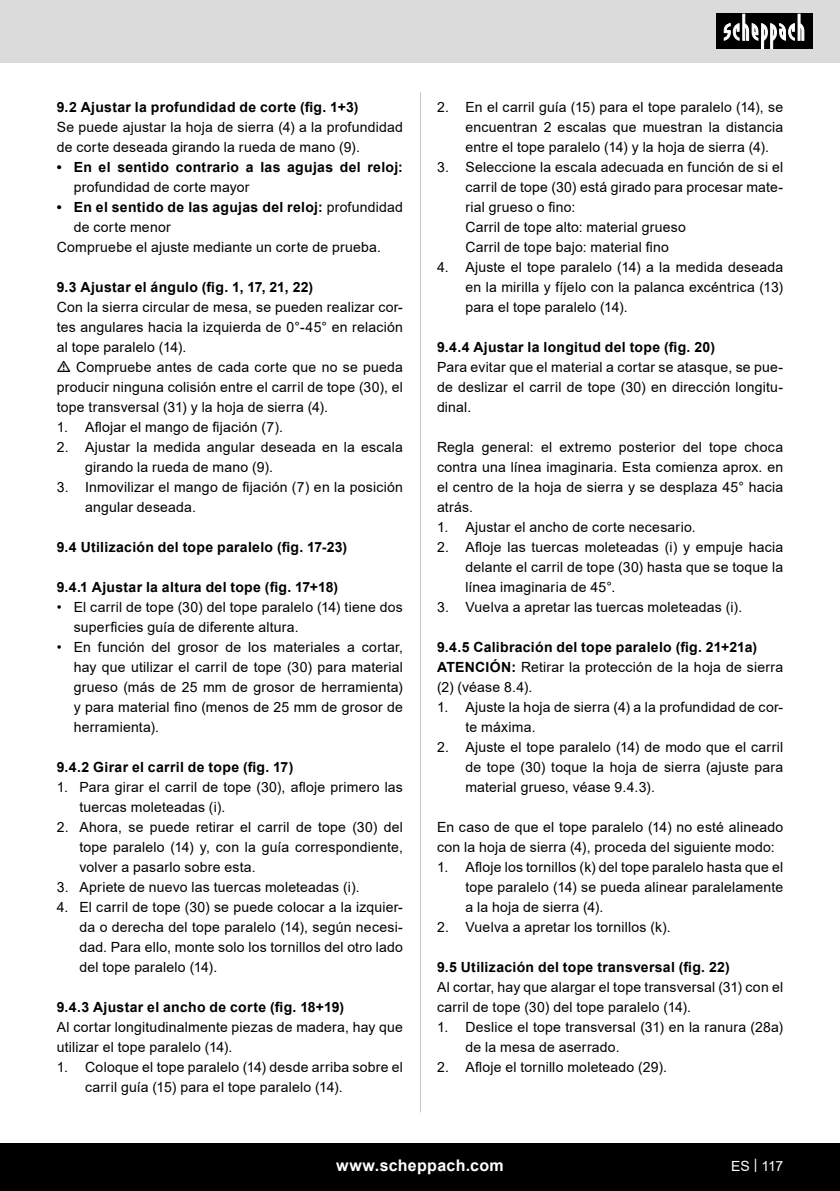
<style>
.page{position:relative;width:840px;height:1191px;background:#fff}
.page>*{position:absolute;margin:0;border:0;box-sizing:border-box;transform-origin:0 0}
.t1{font:700 16px "Arial";letter-spacing:.02em;color:#fff}
.t2{font:14px/20px "Arial";letter-spacing:.015em;color:#000;text-align:justify}
.t3{font:700 14px/20px "Arial";letter-spacing:.02em;color:#000}
.t4{font:14px "Arial";color:#fff}
.s1{font-weight:400}
.s2{font-weight:700}
</style>
<div class="page">
<div style="left:0;top:0;width:839px;height:63px;background:#dbdbdb"></div>
<div style="left:0;top:1143px;width:839px;height:48px;background:#000"></div>
<div style="left:716px;top:14px;width:96px;height:35px;background:#000"></div>
<svg style="left:723px;top:14px;width:81px;height:35px"></svg>
<hr style="left:420px;top:92px;width:1px;height:1020px;background:#c7c7c7">
<p class="t3" style="left:57px;top:97px;width:303px">9.2 Ajustar la profundidad de corte (fig. 1+3)</p>
<p class="t2" style="left:57px;top:117px;width:347px">Se puede ajustar la hoja de sierra (4) a la profundidad de corte deseada girando la rueda de mano (9).</p>
<p class="t3" style="left:74px;top:157px;width:330px;text-indent:-17px">• En el sentido contrario a las agujas del reloj: <span class="s1">profundidad de corte mayor</span></p>
<p class="t3" style="left:74px;top:197px;width:330px;text-indent:-17px">• En el sentido de las agujas del reloj: <span class="s1">profundidad de corte menor</span></p>
<p class="t2" style="left:57px;top:237px;width:325px">Compruebe el ajuste mediante un corte de prueba.</p>
<p class="t3" style="left:57px;top:277px;width:258px">9.3 Ajustar el ángulo (fig. 1, 17, 21, 22)</p>
<p class="t2" style="left:57px;top:297px;width:347px">Con la sierra circular de mesa, se pueden realizar cor&shy;tes angulares hacia la izquierda de 0°-45° en relación al tope paralelo (14).</p>
<p class="t2" style="left:57px;top:357px;width:347px;text-indent:19px">Compruebe antes de cada corte que no se pueda producir ninguna colisión entre el carril de tope (30), el tope transversal (31) y la hoja de sierra (4).</p>
<p class="t2" style="left:57px;top:417px;width:228px">1. Aflojar el mango de fijación (7).</p>
<p class="t2" style="left:85px;top:437px;width:319px;text-indent:-28px">2. Ajustar la medida angular deseada en la escala girando la rueda de mano (9).</p>
<p class="t2" style="left:85px;top:477px;width:319px;text-indent:-28px">3. Inmovilizar el mango de fijación (7) en la posición angular deseada.</p>
<p class="t3" style="left:57px;top:537px;width:292px">9.4 Utilización del tope paralelo (fig. 17-23)</p>
<p class="t3" style="left:57px;top:577px;width:283px">9.4.1 Ajustar la altura del tope (fig. 17+18)</p>
<p class="t2" style="left:74px;top:597px;width:330px;text-indent:-17px">• El carril de tope (30) del tope paralelo (14) tiene dos superficies guía de diferente altura.</p>
<p class="t2" style="left:74px;top:637px;width:330px;text-indent:-17px">• En función del grosor de los materiales a cortar, hay que utilizar el carril de tope (30) para material grueso (más de 25 mm de grosor de herramienta) y para material fino (menos de 25 mm de grosor de herramienta).</p>
<p class="t3" style="left:57px;top:757px;width:238px">9.4.2 Girar el carril de tope (fig. 17)</p>
<p class="t2" style="left:79px;top:777px;width:325px;text-indent:-23px">1. Para girar el carril de tope (30), afloje primero las tuercas moleteadas (i).</p>
<p class="t2" style="left:79px;top:817px;width:325px;text-indent:-23px">2. Ahora, se puede retirar el carril de tope (30) del tope paralelo (14) y, con la guía correspondiente, volver a pasarlo sobre esta.</p>
<p class="t2" style="left:57px;top:877px;width:304px">3. Apriete de nuevo las tuercas moleteadas (i).</p>
<p class="t2" style="left:79px;top:897px;width:325px;text-indent:-23px">4. El carril de tope (30) se puede colocar a la izquier&shy;da o derecha del tope paralelo (14), según necesi&shy;dad. Para ello, monte solo los tornillos del otro lado del tope paralelo (14).</p>
<p class="t3" style="left:57px;top:997px;width:289px">9.4.3 Ajustar el ancho de corte (fig. 18+19)</p>
<p class="t2" style="left:57px;top:1017px;width:347px">Al cortar longitudinalmente piezas de madera, hay que utilizar el tope paralelo (14).</p>
<p class="t2" style="left:85px;top:1057px;width:319px;text-indent:-28px">1. Coloque el tope paralelo (14) desde arriba sobre el carril guía (15) para el tope paralelo (14).</p>
<p class="t2" style="left:465px;top:97px;width:319px;text-indent:-28px">2. En el carril guía (15) para el tope paralelo (14), se encuentran 2 escalas que muestran la distancia entre el tope paralelo (14) y la hoja de sierra (4).</p>
<p class="t2" style="left:465px;top:157px;width:319px;text-indent:-28px">3. Seleccione la escala adecuada en función de si el carril de tope (30) está girado para procesar mate&shy;rial grueso o fino:</p>
<p class="t2" style="left:465px;top:217px;width:222px">Carril de tope alto: material grueso</p>
<p class="t2" style="left:465px;top:237px;width:205px">Carril de tope bajo: material fino</p>
<p class="t2" style="left:465px;top:257px;width:319px;text-indent:-28px">4. Ajuste el tope paralelo (14) a la medida deseada en la mirilla y fíjelo con la palanca excéntrica (13) para el tope paralelo (14).</p>
<p class="t3" style="left:437px;top:337px;width:279px">9.4.4 Ajustar la longitud del tope (fig. 20)</p>
<p class="t2" style="left:437px;top:357px;width:347px">Para evitar que el material a cortar se atasque, se pue&shy;de deslizar el carril de tope (30) en dirección longitu&shy;dinal.</p>
<p class="t2" style="left:437px;top:437px;width:347px">Regla general: el extremo posterior del tope choca contra una línea imaginaria. Esta comienza aprox. en el centro de la hoja de sierra y se desplaza 45° hacia atrás.</p>
<p class="t2" style="left:437px;top:517px;width:260px">1. Ajustar el ancho de corte necesario.</p>
<p class="t2" style="left:465px;top:537px;width:319px;text-indent:-28px">2. Afloje las tuercas moleteadas (i) y empuje hacia delante el carril de tope (30) hasta que se toque la línea imaginaria de 45°.</p>
<p class="t2" style="left:437px;top:597px;width:306px">3. Vuelva a apretar las tuercas moleteadas (i).</p>
<p class="t3" style="left:437px;top:637px;width:321px">9.4.5 Calibración del tope paralelo (fig. 21+21a)</p>
<p class="t2" style="left:437px;top:657px;width:347px"><span class="s2">ATENCIÓN:</span> Retirar la protección de la hoja de sierra (2) (véase 8.4).</p>
<p class="t2" style="left:465px;top:697px;width:319px;text-indent:-28px">1. Ajuste la hoja de sierra (4) a la profundidad de cor&shy;te máxima.</p>
<p class="t2" style="left:465px;top:737px;width:319px;text-indent:-28px">2. Ajuste el tope paralelo (14) de modo que el carril de tope (30) toque la hoja de sierra (ajuste para material grueso, véase 9.4.3).</p>
<p class="t2" style="left:437px;top:817px;width:347px">En caso de que el tope paralelo (14) no esté alineado con la hoja de sierra (4), proceda del siguiente modo:</p>
<p class="t2" style="left:465px;top:857px;width:319px;text-indent:-28px">1. Afloje los tornillos (k) del tope paralelo hasta que el tope paralelo (14) se pueda alinear paralelamente a la hoja de sierra (4).</p>
<p class="t2" style="left:437px;top:917px;width:235px">2. Vuelva a apretar los tornillos (k).</p>
<p class="t3" style="left:437px;top:957px;width:294px">9.5 Utilización del tope transversal (fig. 22)</p>
<p class="t2" style="left:437px;top:977px;width:347px">Al cortar, hay que alargar el tope transversal (31) con el carril de tope (30) del tope paralelo (14).</p>
<p class="t2" style="left:465px;top:1017px;width:319px;text-indent:-28px">1. Deslice el tope transversal (31) en la ranura (28a) de la mesa de aserrado.</p>
<p class="t2" style="left:437px;top:1057px;width:231px">2. Afloje el tornillo moleteado (29).</p>
<p class="t1" style="left:336px;top:1154px;width:169px">www.scheppach.com</p>
<p class="t4" style="left:730px;top:1156px;width:53px">ES | 117</p>
</div>
